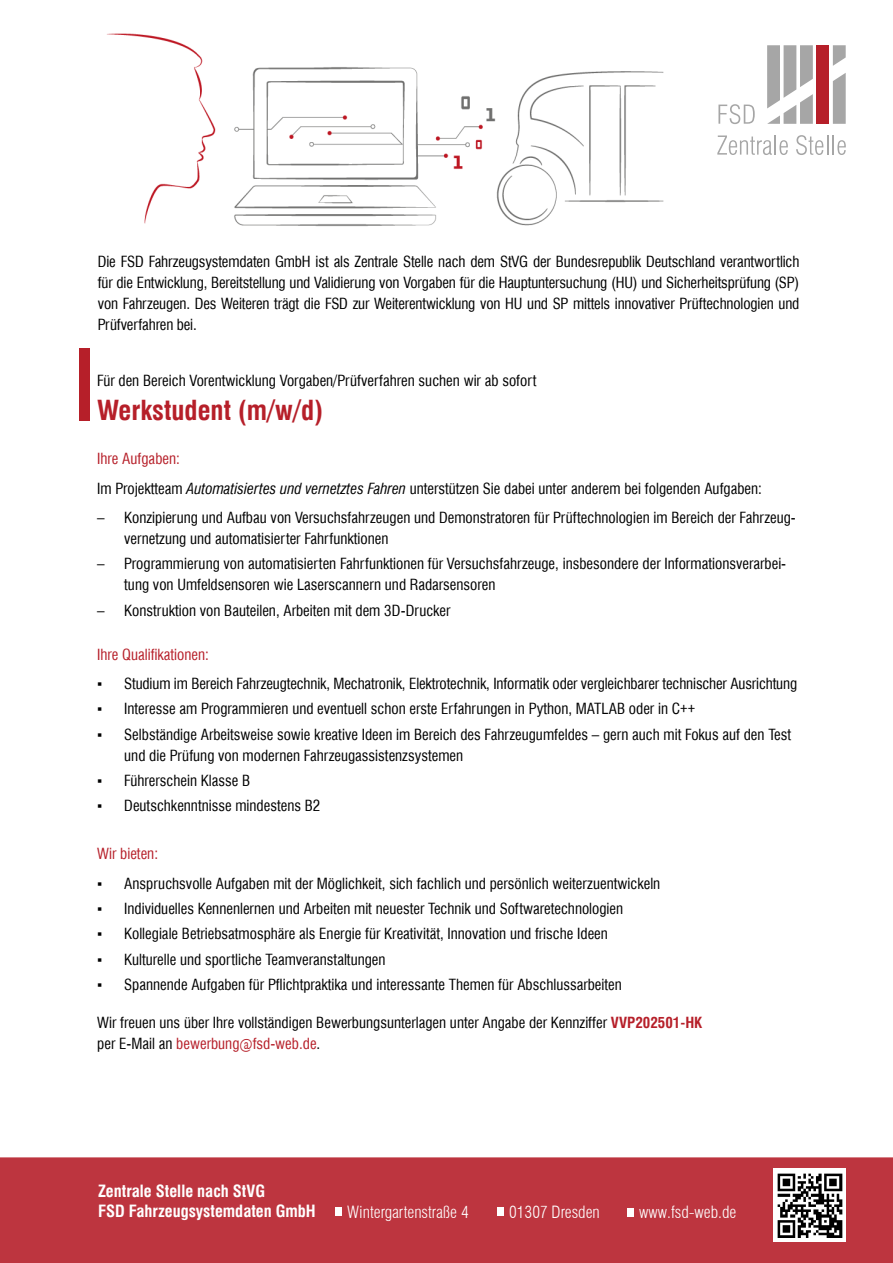
<style>
.page{position:relative;width:893px;height:1263px;background:#fff}
.page>*{position:absolute;margin:0;border:0;box-sizing:border-box;transform-origin:0 0}
.t1{font:700 condensed 27px "Swiss 721 TL";color:#b61f29}
.t2{font:700 condensed 16.5px/19.8px "Swiss 721 TL";color:#fff}
.t3{font:300 condensed 16.5px "Swiss 721 BT";color:#fff}
.t4{font:condensed 15px/21px "Swiss 721 TL";color:#000}
.t5{font:condensed 15px "Swiss 721 TL";color:#b61f29}
.s1{color:#b61f29}
.s2{font-style:italic}
.s3{font-family:"Arial";font-stretch:normal}
.s4{font-weight:700;color:#b61f29}
</style>
<div class="page">
<img style="left:107px;top:33px;width:557px;height:194px">
<div style="left:0;top:1157px;width:893px;height:106px;background:#bd353f"></div>
<div style="left:773px;top:1168px;width:73px;height:74px;background:#fff"></div>
<img style="left:777px;top:1173px;width:66px;height:64px">
<div style="left:627px;top:1208px;width:7px;height:8px;background:#fff"></div>
<div style="left:497px;top:1207px;width:7px;height:9px;background:#fff"></div>
<div style="left:335px;top:1207px;width:7px;height:9px;background:#fff"></div>
<div style="left:80px;top:348px;width:10px;height:73px;background:#b61f29"></div>
<div style="left:816px;top:45px;width:13px;height:79px;background:#b61f29"></div>
<svg style="left:833px;top:45px;width:13px;height:21px"></svg>
<svg style="left:833px;top:73px;width:13px;height:51px"></svg>
<svg style="left:767px;top:45px;width:46px;height:79px"></svg>
<svg style="left:718px;top:104px;width:37px;height:20px"></svg>
<svg style="left:717px;top:135px;width:71px;height:20px"></svg>
<svg style="left:796px;top:135px;width:50px;height:20px"></svg>
<p class="t4" style="left:98px;top:251px;width:703px;text-align:justify">Die FSD Fahrzeugsystemdaten GmbH ist als Zentrale Stelle nach dem StVG der Bundesrepublik Deutschland verantwortlich für die Entwicklung, Bereitstellung und Validierung von Vorgaben für die Hauptuntersuchung (HU) und Sicherheitsprüfung (SP) von Fahrzeugen. Des Weiteren trägt die FSD zur Weiterentwicklung von HU und SP mittels innovativer Prüftechnologien und Prüfverfahren bei.</p>
<p class="t4" style="left:97px;top:370px;width:441px">Für den Bereich Vorentwicklung Vorgaben/Prüfverfahren suchen wir ab sofort</p>
<h1 class="t1" style="left:97px;top:393px;width:227px">Werkstudent (m/w/d)</h1>
<p class="t4" style="left:97px;top:443px;width:666px;line-height:29.5px"><span class="s1">Ihre Aufgaben:<br></span>Im Projektteam <span class="s2">Automatisiertes und vernetztes Fahren</span> unterstützen Sie dabei unter anderem bei folgenden Aufgaben:</p>
<p class="t4" style="left:124px;top:507px;width:673px;text-indent:-27px">– Konzipierung und Aufbau von Versuchsfahrzeugen und Demonstratoren für Prüftechnologien im Bereich der Fahrzeug&shy;vernetzung und automatisierter Fahrfunktionen</p>
<p class="t4" style="left:124px;top:553px;width:663px;text-indent:-27px">– Programmierung von automatisierten Fahrfunktionen für Versuchsfahrzeuge, insbesondere der Informationsverarbei&shy;tung von Umfeldsensoren wie Laserscannern und Radarsensoren</p>
<p class="t4" style="left:97px;top:599px;width:355px">– Konstruktion von Bauteilen, Arbeiten mit dem 3D-Drucker</p>
<p class="t5" style="left:97px;top:645px;width:113px">Ihre Qualifikationen:</p>
<p class="t4" style="left:97px;top:673px;width:701px"><span class="s3">▪</span> Studium im Bereich Fahrzeugtechnik, Mechatronik, Elektrotechnik, Informatik oder vergleichbarer technischer Ausrichtung</p>
<p class="t4" style="left:97px;top:698px;width:599px"><span class="s3">▪</span> Interesse am Programmieren und eventuell schon erste Erfahrungen in Python, MATLAB oder in C++</p>
<p class="t4" style="left:124px;top:723px;width:668px;text-indent:-27px"><span class="s3">▪</span> Selbständige Arbeitsweise sowie kreative Ideen im Bereich des Fahrzeugumfeldes – gern auch mit Fokus auf den Test und die Prüfung von modernen Fahrzeugassistenzsystemen</p>
<p class="t4" style="left:97px;top:770px;width:155px"><span class="s3">▪</span> Führerschein Klasse B</p>
<p class="t4" style="left:97px;top:795px;width:225px"><span class="s3">▪</span> Deutschkenntnisse mindestens B2</p>
<p class="t5" style="left:97px;top:844px;width:62px">Wir bieten:</p>
<p class="t4" style="left:97px;top:873px;width:565px"><span class="s3">▪</span> Anspruchsvolle Aufgaben mit der Möglichkeit, sich fachlich und persönlich weiterzuentwickeln</p>
<p class="t4" style="left:97px;top:898px;width:527px"><span class="s3">▪</span> Individuelles Kennenlernen und Arbeiten mit neuester Technik und Softwaretechnologien</p>
<p class="t4" style="left:97px;top:923px;width:512px"><span class="s3">▪</span> Kollegiale Betriebsatmosphäre als Energie für Kreativität, Innovation und frische Ideen</p>
<p class="t4" style="left:97px;top:948px;width:290px"><span class="s3">▪</span> Kulturelle und sportliche Teamveranstaltungen</p>
<p class="t4" style="left:97px;top:974px;width:526px"><span class="s3">▪</span> Spannende Aufgaben für Pflichtpraktika und interessante Themen für Abschlussarbeiten</p>
<p class="t4" style="left:97px;top:1012px;width:607px">Wir freuen uns über Ihre vollständigen Bewerbungsunterlagen unter Angabe der Kennziffer <span class="s4">VVP202501-HK </span>per E-Mail an <span class="s1">bewerbung@fsd-web.de</span>.</p>
<p class="t2" style="left:98px;top:1181px;width:219px">Zentrale Stelle nach StVG<br>FSD Fahrzeugsystemdaten GmbH</p>
<p class="t3" style="left:347px;top:1202px;width:123px">Wintergartenstraße 4</p>
<p class="t3" style="left:509px;top:1202px;width:92px">01307 Dresden</p>
<p class="t3" style="left:639px;top:1202px;width:99px">www.fsd-web.de</p>
</div>
